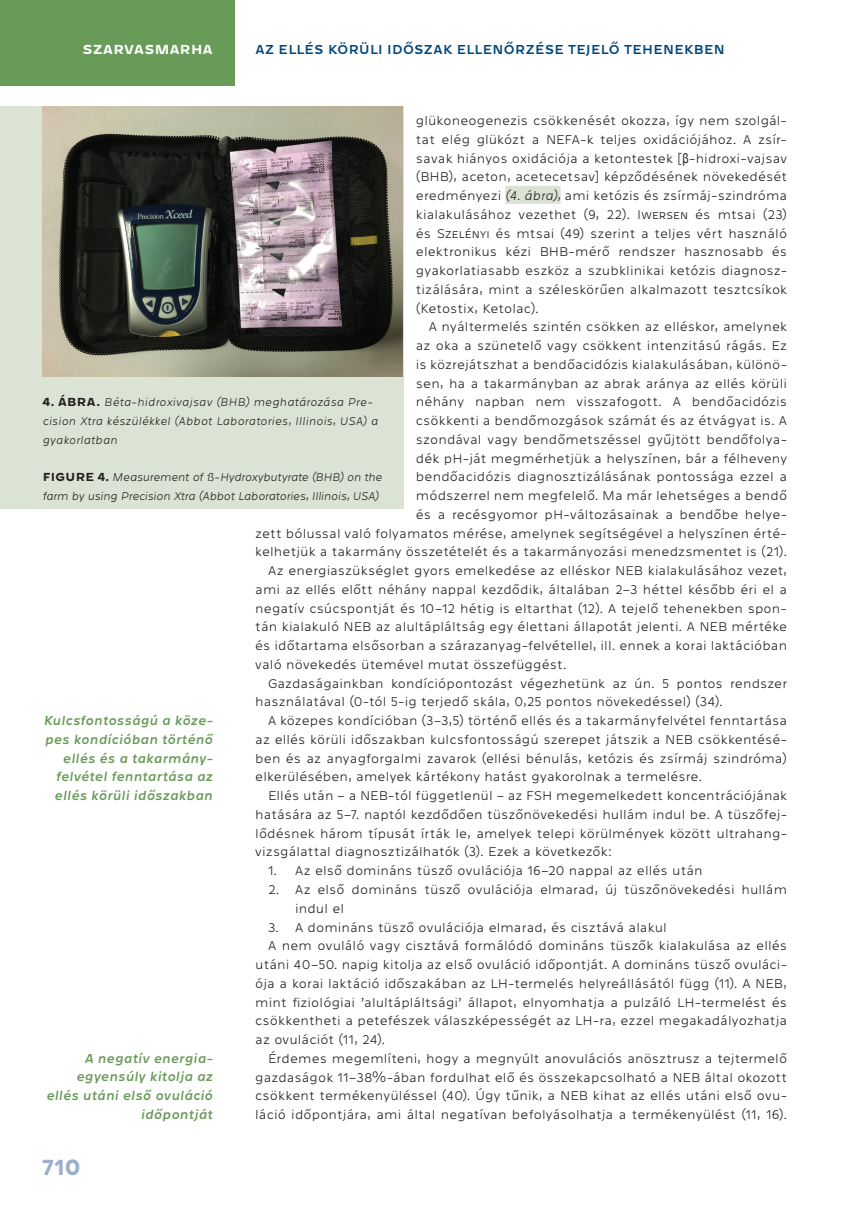
<style>
.page{position:relative;width:851px;height:1212px;background:#fff}
.page>*{position:absolute;margin:0;border:0;box-sizing:border-box;transform-origin:0 0}
.t1{font:700 22.5px "Westeinde Caption";color:#9aaecd}
.t2{font:100 13.5px/18.8px "Westeinde Caption";letter-spacing:.005em;color:#231f20;text-align:justify}
.t3{font:italic 13.5px/18.8px "Westeinde Caption";letter-spacing:.015em;color:#689b58;text-align:right}
.t4{font:13.5px "Westeinde Caption";letter-spacing:.03em;color:#00467c}
.t5{font:700 13.5px "Westeinde Caption";letter-spacing:.025em;color:#fff}
.t6{font:italic 100 12px/18.8px "Westeinde Caption";letter-spacing:.015em;color:#231f20}
.t7{font:italic 100 12px/18.8px "Westeinde Caption";letter-spacing:-.005em;color:#231f20}
.s1{font-family:"Arial Narrow";font-weight:400}
.s2{font-style:italic}
.s3{font-weight:700;font-style:normal}
</style>
<div class="page">
<div style="left:0;top:0;width:234px;height:85px;background:#689b58"></div>
<div style="left:0;top:106px;width:403px;height:403px;background:#dbe3d4"></div>
<div style="left:505px;top:186px;width:55px;height:18px;background:#dbe3d4"></div>
<img style="left:43px;top:106px;width:360px;height:270px">
<p class="t5" style="left:83px;top:38px;width:131px">SZARVASMARHA</p>
<p class="t4" style="left:255px;top:39px;width:471px">AZ ELLÉS KÖRÜLI IDŐSZAK ELLENŐRZÉSE TEJELŐ TEHENEKBEN</p>
<p class="t2" style="left:416px;top:110px;width:373px">glükoneogenezis csökkenését okozza, így nem szolgál&shy;tat elég glükózt a NEFA-k teljes oxidációjához. A zsír&shy;savak hiányos oxidációja a ketontestek [<span class="s1">β</span>-hidroxi-vajsav (BHB), aceton, acetecetsav] képződésének növekedését eredményezi <span class="s2">(4. ábra),</span> ami ketózis és zsírmáj-szindróma kialakulásához vezethet (9, 22). IWERSEN és mtsai (23) és SZELÉNYI és mtsai (49) szerint a teljes vért használó elektronikus kézi BHB-mérő rendszer hasznosabb és gyakorlatiasabb eszköz a szubklinikai ketózis diagnosz&shy;tizálására, mint a széleskörűen alkalmazott tesztcsíkok (Ketostix, Ketolac).</p>
<p class="t2" style="left:428px;top:317px;width:360px">A nyáltermelés szintén csökken az elléskor, amelynek</p>
<p class="t2" style="left:416px;top:335px;width:372px">az oka a szünetelő vagy csökkent intenzitású rágás. Ez</p>
<p class="t2" style="left:416px;top:354px;width:372px">is közrejátszhat a bendőacidózis kialakulásában, különö-</p>
<p class="t2" style="left:416px;top:373px;width:372px">sen, ha a takarmányban az abrak aránya az ellés körüli</p>
<p class="t2" style="left:416px;top:392px;width:372px">néhány napban nem visszafogott. A bendőacidózis</p>
<p class="t2" style="left:416px;top:410px;width:372px">csökkenti a bendőmozgások számát és az étvágyat is. A</p>
<p class="t2" style="left:416px;top:429px;width:372px">szondával vagy bendőmetszéssel gyűjtött bendőfolya-</p>
<p class="t2" style="left:416px;top:448px;width:373px">dék pH-ját megmérhetjük a helyszínen, bár a félheveny</p>
<p class="t2" style="left:416px;top:467px;width:373px">bendőacidózis diagnosztizálásának pontossága ezzel a</p>
<p class="t2" style="left:416px;top:485px;width:372px">módszerrel nem megfelelő. Ma már lehetséges a bendő</p>
<p class="t2" style="left:416px;top:504px;width:372px">és a recésgyomor pH-változásainak a bendőbe helye-</p>
<p class="t2" style="left:255px;top:523px;width:533px">zett bólussal való folyamatos mérése, amelynek segítségével a helyszínen érté-</p>
<p class="t2" style="left:255px;top:542px;width:533px">kelhetjük a takarmány összetételét és a takarmányozási menedzsmentet is (21).</p>
<p class="t2" style="left:268px;top:560px;width:520px">Az energiaszükséglet gyors emelkedése az elléskor NEB kialakulásához vezet,</p>
<p class="t2" style="left:255px;top:579px;width:533px">ami az ellés előtt néhány nappal kezdődik, általában 2–3 héttel később éri el a</p>
<p class="t2" style="left:255px;top:598px;width:533px">negatív csúcspontját és 10–12 hétig is eltarthat (12). A tejelő tehenekben spon-</p>
<p class="t2" style="left:255px;top:617px;width:533px">tán kialakuló NEB az alultápláltság egy élettani állapotát jelenti. A NEB mértéke</p>
<p class="t2" style="left:255px;top:635px;width:533px">és időtartama elsősorban a szárazanyag-felvétellel, ill. ennek a korai laktációban</p>
<p class="t2" style="left:255px;top:654px;width:313px">való növekedés ütemével mutat összefüggést.</p>
<p class="t2" style="left:268px;top:673px;width:520px">Gazdaságainkban kondíciópontozást végezhetünk az ún. 5 pontos rendszer</p>
<p class="t2" style="left:255px;top:692px;width:469px">használatával (0-tól 5-ig terjedő skála, 0,25 pontos növekedéssel) (34).</p>
<p class="t2" style="left:268px;top:710px;width:520px">A közepes kondícióban (3–3,5) történő ellés és a takarmányfelvétel fenntartása</p>
<p class="t2" style="left:255px;top:729px;width:533px">az ellés körüli időszakban kulcsfontosságú szerepet játszik a NEB csökkentésé-</p>
<p class="t2" style="left:255px;top:748px;width:533px">ben és az anyagforgalmi zavarok (ellési bénulás, ketózis és zsírmáj szindróma)</p>
<p class="t2" style="left:255px;top:767px;width:448px">elkerülésében, amelyek kártékony hatást gyakorolnak a termelésre.</p>
<p class="t2" style="left:268px;top:785px;width:520px">Ellés után – a NEB-tól függetlenül – az FSH megemelkedett koncentrációjának</p>
<p class="t2" style="left:255px;top:804px;width:533px">hatására az 5–7. naptól kezdődően tüszőnövekedési hullám indul be. A tüszőfej-</p>
<p class="t2" style="left:255px;top:823px;width:533px">lődésnek három típusát írták le, amelyek telepi körülmények között ultrahang-</p>
<p class="t2" style="left:255px;top:842px;width:358px">vizsgálattal diagnosztizálhatók (3). Ezek a következők:</p>
<p class="t2" style="left:268px;top:861px;width:436px">1. Az első domináns tüsző ovulációja 16–20 nappal az ellés után</p>
<p class="t2" style="left:295px;top:879px;width:493px;text-indent:-27px">2. Az első domináns tüsző ovulációja elmarad, új tüszőnövekedési hullám indul el</p>
<p class="t2" style="left:268px;top:917px;width:400px">3. A domináns tüsző ovulációja elmarad, és cisztává alakul</p>
<p class="t2" style="left:268px;top:936px;width:520px">A nem ovuláló vagy cisztává formálódó domináns tüszők kialakulása az ellés</p>
<p class="t2" style="left:255px;top:954px;width:533px">utáni 40–50. napig kitolja az első ovuláció időpontját. A domináns tüsző ovuláci-</p>
<p class="t2" style="left:255px;top:973px;width:533px">ója a korai laktáció időszakában az LH-termelés helyreállásától függ (11). A NEB,</p>
<p class="t2" style="left:255px;top:992px;width:533px">mint fiziológiai ’alultápláltsági’ állapot, elnyomhatja a pulzáló LH-termelést és</p>
<p class="t2" style="left:255px;top:1011px;width:533px">csökkentheti a petefészek válaszképességét az LH-ra, ezzel megakadályozhatja</p>
<p class="t2" style="left:255px;top:1029px;width:132px">az ovulációt (11, 24).</p>
<p class="t2" style="left:268px;top:1048px;width:520px">Érdemes megemlíteni, hogy a megnyúlt anovulációs anösztrusz a tejtermelő</p>
<p class="t2" style="left:255px;top:1067px;width:533px">gazdaságok 11–38%-ában fordulhat elő és összekapcsolható a NEB által okozott</p>
<p class="t2" style="left:255px;top:1086px;width:533px">csökkent termékenyüléssel (40). Úgy tűnik, a NEB kihat az ellés utáni első ovu-</p>
<p class="t2" style="left:255px;top:1104px;width:533px">láció időpontjára, ami által negatívan befolyásolhatja a termékenyülést (11, 16).</p>
<p class="t6" style="left:43px;top:392px;width:337px"><span class="s3">4. ÁBRA.</span> Béta-hidroxivajsav (BHB) meghatározása Pre&shy;cision Xtra készülékkel (Abbot Laboratories, Illinois, USA) a gyakorlatban</p>
<p class="t7" style="left:43px;top:467px;width:341px"><span class="s3">FIGURE 4.</span> Measurement of ß-Hydroxybutyrate (BHB) on the farm by using Precision Xtra (Abbot Laboratories, Illinois, USA)</p>
<p class="t3" style="left:43px;top:710px;width:171px">Kulcsfontosságú a köze&shy;pes kondícióban történő ellés és a takarmány&shy;felvétel fenntartása az ellés körüli időszakban</p>
<p class="t3" style="left:46px;top:1047px;width:168px">A negatív energia&shy;egyensúly kitolja az ellés utáni első ovuláció időpontját</p>
<h1 class="t1" style="left:43px;top:1149px;width:40px">710</h1>
</div>
